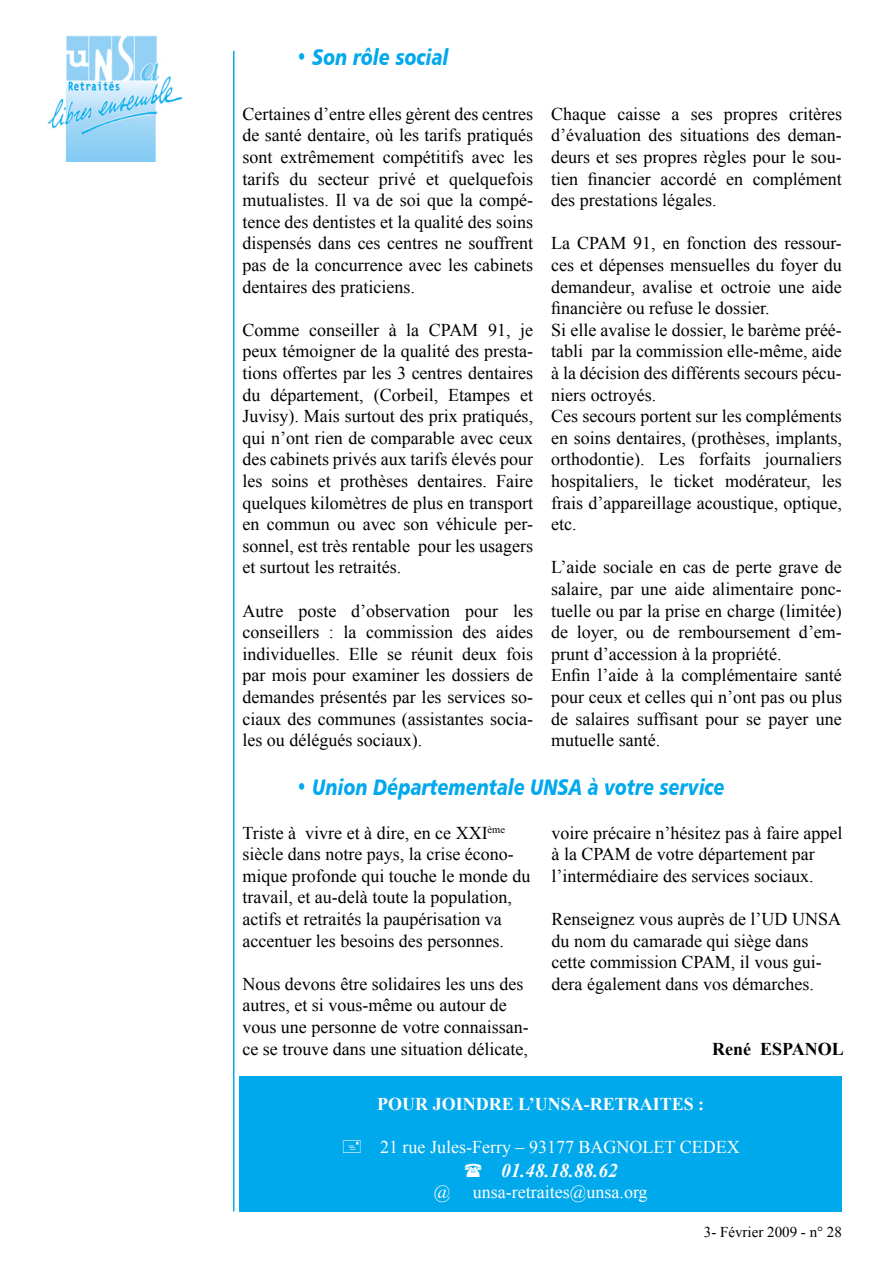
<style>
.page{position:relative;width:893px;height:1263px;background:#fff}
.page>*{position:absolute;margin:0;border:0;box-sizing:border-box;transform-origin:0 0}
.t1{font:22.5px "Humanist 777 BT Black Italic B";color:#00a8ec;scale:.8 1}
.t2{font:italic 700 19.5px "Times New Roman";color:#fff}
.t3{font:18px/21.6px "Times New Roman";color:#000}
.t4{font:18px "Times New Roman";color:#fff}
.t5{font:700 18px "Times New Roman";color:#fff}
.t6{font:700 18px "Times New Roman";color:#000}
.t7{font:15px "Times New Roman";color:#000}
</style>
<div class="page">
<img style="left:48px;top:36px;width:133px;height:125px">
<hr style="left:233px;top:51px;width:1px;height:1160px;background:#00a8ec">
<div style="left:240px;top:1076px;width:602px;height:136px;background:#00a8ec"></div>
<p class="t1" style="left:296px;top:42px;width:192px">• Son rôle social</p>
<p class="t3" style="left:242px;top:103px;width:292px;text-align:justify">Certaines d’entre elles gèrent des centres de santé dentaire, où les tarifs pratiqués sont extrêmement compétitifs avec les tarifs du secteur privé et quelquefois mutualistes. Il va de soi que la compé&shy;tence des dentistes et la qualité des soins dispensés dans ces centres ne souffrent pas de la concurrence avec les cabinets dentaires des praticiens.</p>
<p class="t3" style="left:242px;top:319px;width:292px;text-align:justify">Comme conseiller à la CPAM 91, je peux témoigner de la qualité des presta&shy;tions offertes par les 3 centres dentaires du département, (Corbeil, Etampes et Juvisy). Mais surtout des prix pratiqués, qui n’ont rien de comparable avec ceux des cabinets privés aux tarifs élevés pour les soins et prothèses dentaires. Faire quelques kilomètres de plus en transport en commun ou avec son véhicule per&shy;sonnel, est très rentable pour les usagers et surtout les retraités.</p>
<p class="t3" style="left:242px;top:599px;width:292px;text-align:justify">Autre poste d’observation pour les conseillers : la commission des aides individuelles. Elle se réunit deux fois par mois pour examiner les dossiers de demandes présentés par les services so&shy;ciaux des communes (assistantes socia&shy;les ou délégués sociaux).</p>
<p class="t3" style="left:551px;top:103px;width:292px;text-align:justify">Chaque caisse a ses propres critères d’évaluation des situations des deman&shy;deurs et ses propres règles pour le sou&shy;tien financier accordé en complément des prestations légales.</p>
<p class="t3" style="left:551px;top:232px;width:292px">La CPAM 91, en fonction des ressour&shy;ces et dépenses mensuelles du foyer du demandeur, avalise et octroie une aide financière ou refuse le dossier.<br>Si elle avalise le dossier, le barème préé&shy;tabli par la commission elle-même, aide à la décision des différents secours pécu&shy;niers octroyés.<br>Ces secours portent sur les compléments en soins dentaires, (prothèses, implants, orthodontie). Les forfaits journaliers hospitaliers, le ticket modérateur, les frais d’appareillage acoustique, optique, etc.</p>
<p class="t3" style="left:551px;top:556px;width:292px">L’aide sociale en cas de perte grave de salaire, par une aide alimentaire ponc&shy;tuelle ou par la prise en charge (limitée) de loyer, ou de remboursement d’em&shy;prunt d’accession à la propriété.<br>Enfin l’aide à la complémentaire santé pour ceux et celles qui n’ont pas ou plus de salaires suffisant pour se payer une mutuelle santé.</p>
<p class="t1" style="left:296px;top:772px;width:537px">• Union Départementale UNSA à votre service</p>
<p class="t3" style="left:242px;top:821px;width:289px">Triste à vivre et à dire, en ce XXI<sup>ème </sup>siècle dans notre pays, la crise écono&shy;mique profonde qui touche le monde du travail, et au-delà toute la population, actifs et retraités la paupérisation va accentuer les besoins des personnes.</p>
<p class="t3" style="left:242px;top:973px;width:288px">Nous devons être solidaires les uns des autres, et si vous-même ou autour de vous une personne de votre connaissan&shy;ce se trouve dans une situation délicate,</p>
<p class="t3" style="left:552px;top:821px;width:292px">voire précaire n’hésitez pas à faire appel à la CPAM de votre département par l’intermédiaire des services sociaux.</p>
<p class="t3" style="left:552px;top:908px;width:291px">Renseignez vous auprès de l’UD UNSA du nom du camarade qui siège dans cette commission CPAM, il vous gui&shy;dera également dans vos démarches.</p>
<p class="t6" style="left:712px;top:1036px;width:133px">René ESPANOL</p>
<p class="t5" style="left:377px;top:1091px;width:328px">POUR JOINDRE L’UNSA-RETRAITES :</p>
<p class="t4" style="left:380px;top:1135px;width:361px">21 rue Jules-Ferry – 93177 BAGNOLET CEDEX</p>
<p class="t2" style="left:501px;top:1156px;width:118px">01.48.18.88.62</p>
<p class="t4" style="left:434px;top:1180px;width:18px">@</p>
<p class="t4" style="left:473px;top:1180px;width:176px">unsa-retraites@unsa.org</p>
<p class="t7" style="left:704px;top:1222px;width:140px">3- Février 2009 - n° 28</p>
</div>
